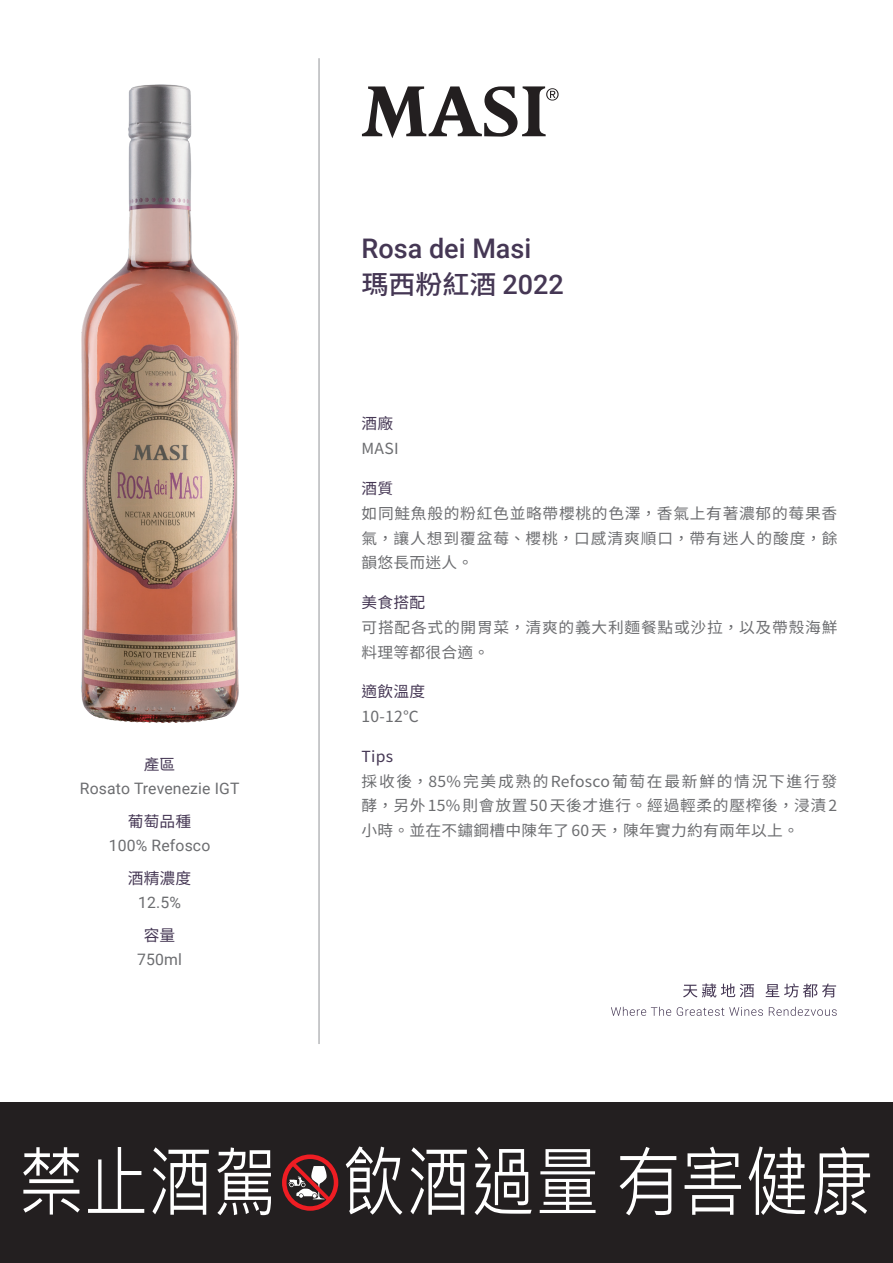
<style>
.page{position:relative;width:893px;height:1263px;background:#fff}
.page>*{position:absolute;margin:0;border:0;box-sizing:border-box;transform-origin:0 0}
.t1{font:77.4px "Microsoft Jheng Hei";color:#fff;scale:.83 1}
.t2{font:500 27px "Roboto";color:#453754}
.t3{font:500 26.25px "Noto Sans CJ Ktc";color:#453754}
.t4{font:15.75px "Roboto";letter-spacing:.01em;color:#6c6d70}
.t5{font:15.75px "Noto Sans CJ Ktc";letter-spacing:.01em;color:#453754}
.t6{font:15.3px/24.8px "Noto Sans CJ Ktc";letter-spacing:.045em;color:#6c6d70;text-align:justify}
.t7{font:15.3px "Noto Sans CJ Ktc";letter-spacing:.015em;color:#453754}
.s1{font-family:"Roboto";font-size:27px}
</style>
<div class="page">
<hr style="left:319px;top:58px;width:1px;height:986px;background:#939598">
<div style="left:0;top:1102px;width:893px;height:161px;background:#231f20"></div>
<svg style="left:282px;top:1154px;width:56px;height:57px"></svg>
<svg style="left:611px;top:1007px;width:60px;height:9px"></svg>
<svg style="left:677px;top:1007px;width:86px;height:9px"></svg>
<svg style="left:769px;top:1007px;width:68px;height:9px"></svg>
<svg style="left:683px;top:983px;width:71px;height:14px"></svg>
<svg style="left:765px;top:983px;width:71px;height:14px"></svg>
<img style="left:81px;top:85px;width:157px;height:638px">
<svg style="left:362px;top:86px;width:197px;height:52px"></svg>
<p class="t7" style="left:144px;top:755px;width:33px">產區</p>
<p class="t4" style="left:80px;top:778px;width:161px">Rosato Trevenezie IGT</p>
<p class="t7" style="left:128px;top:812px;width:65px">葡萄品種</p>
<p class="t4" style="left:109px;top:835px;width:103px">100% Refosco</p>
<p class="t5" style="left:128px;top:869px;width:65px">酒精濃度</p>
<p class="t4" style="left:138px;top:892px;width:44px">12.5%</p>
<p class="t5" style="left:144px;top:926px;width:33px">容量</p>
<p class="t4" style="left:137px;top:949px;width:46px">750ml</p>
<h2 class="t2" style="left:362px;top:230px;width:171px">Rosa dei Masi</h2>
<h3 class="t3" style="left:362px;top:270px;width:204px">瑪西粉紅酒 <span class="s1">2022</span></h3>
<p class="t7" style="left:362px;top:415px;width:33px">酒廠</p>
<p class="t6" style="left:362px;top:437px;width:39px">MASI</p>
<p class="t7" style="left:362px;top:480px;width:33px">酒質</p>
<p class="t6" style="left:362px;top:501px;width:477px">如同鮭魚般的粉紅色並略帶櫻桃的色澤，香氣上有著濃郁的莓果香氣，讓人想到覆盆莓、櫻桃，口感清爽順口，帶有迷人的酸度，餘韻悠長而迷人。</p>
<p class="t7" style="left:362px;top:594px;width:65px">美食搭配</p>
<p class="t6" style="left:362px;top:615px;width:477px">可搭配各式的開胃菜，清爽的義大利麵餐點或沙拉，以及帶殼海鮮料理等都很合適。</p>
<p class="t7" style="left:362px;top:683px;width:65px">適飲溫度</p>
<p class="t6" style="left:362px;top:704px;width:59px">10-12℃</p>
<p class="t7" style="left:362px;top:747px;width:33px">Tips</p>
<p class="t6" style="left:362px;top:769px;width:477px">採收後，85%完美成熟的Refosco葡萄在最新鮮的情況下進行發酵，另外15%則會放置50天後才進行。經過輕柔的壓榨後，浸漬2小時。並在不鏽鋼槽中陳年了 60天，陳年實力約有兩年以上。</p>
<h1 class="t1" style="left:19px;top:1134px;width:1031px">禁止酒駕 飲酒過量 有害健康</h1>
</div>
